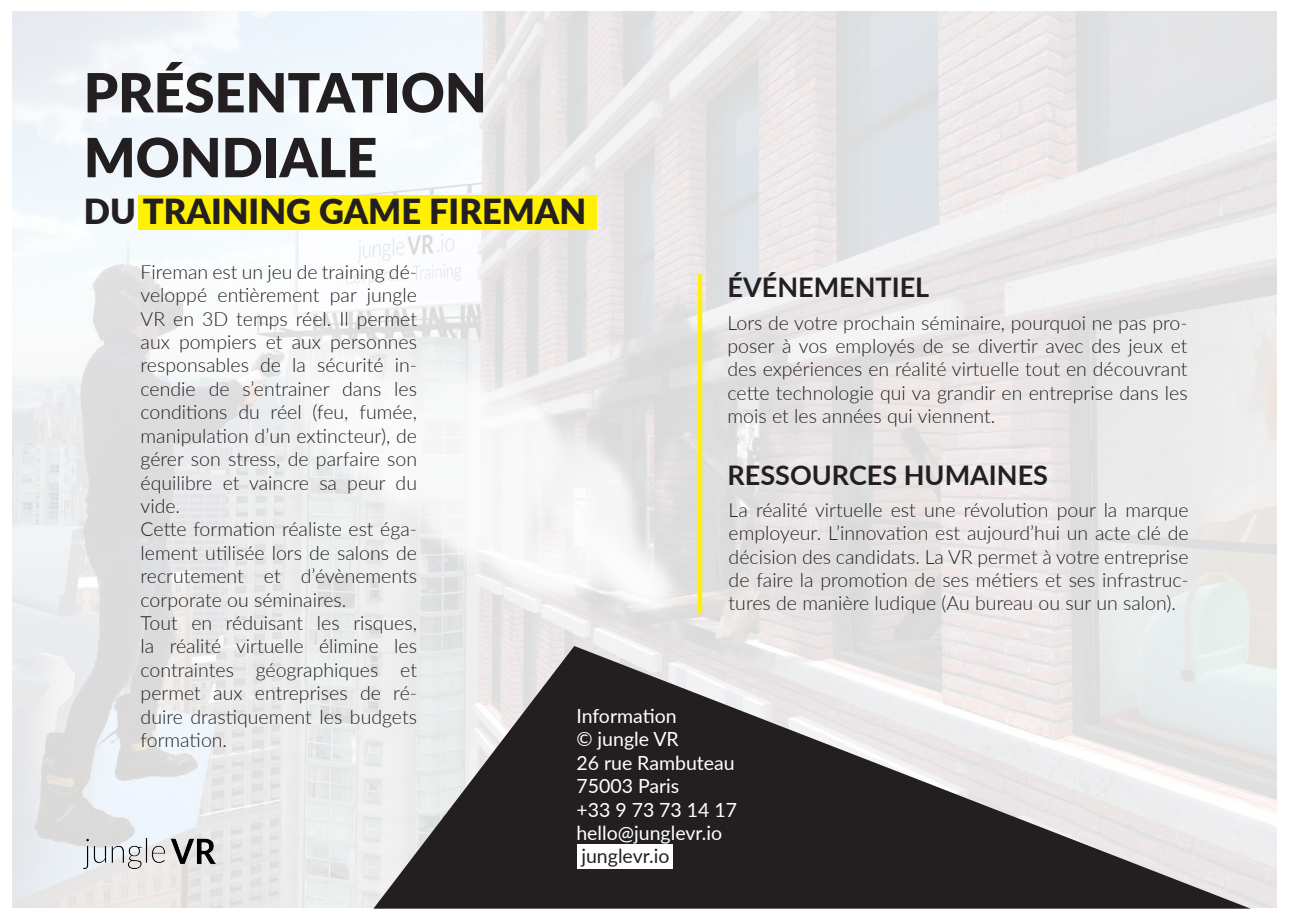
<style>
.page{position:relative;width:1289px;height:919px;background:#fff}
.page>*{position:absolute;margin:0;border:0;box-sizing:border-box;transform-origin:0 0}
.t1{font:900 54px/64.8px "Lato";color:#231f20}
.t2{font:900 34.5px "Lato";color:#231f20}
.t3{font:700 27px "Lato";color:#231f20}
.t4{font:300 19.5px/23.4px "Lato";color:#231f20;text-align:justify}
.t5{font:19.5px/23.4px "Lato";color:#fff}
.t6{font:19.5px "Lato";color:#231f20}
</style>
<div class="page">
<img style="left:13px;top:12px;width:1263px;height:895px">
<div style="left:138px;top:195px;width:458px;height:35px;background:#fff101"></div>
<svg style="left:373px;top:646px;width:877px;height:262px;background:#888686"></svg>
<div style="left:577px;top:844px;width:96px;height:24px;background:#fff"></div>
<div style="left:697px;top:274px;width:5px;height:339px;background:#fff101"></div>
<img style="left:84px;top:838px;width:132px;height:30px">
<h1 class="t1" style="left:84px;top:58px;width:404px">PRÉSENTATION<br>MONDIALE</h1>
<h2 class="t2" style="left:84px;top:186px;width:504px">DU TRAINING GAME FIREMAN</h2>
<p class="t4" style="left:141px;top:259px;width:278px;text-align:left">Fireman est un jeu de training dé&shy;veloppé entièrement par jungle<br>VR en 3D temps réel. Il permet aux pompiers et aux personnes responsables de la sécurité in&shy;cendie de s’entrainer dans les conditions du réel (feu, fumée, manipulation d’un extincteur), de gérer son stress, de parfaire son équilibre et vaincre sa peur du vide.<br>Cette formation réaliste est éga&shy;lement utilisée lors de salons de recrutement et d’évènements corporate ou séminaires.<br>Tout en réduisant les risques, la réalité virtuelle élimine les contraintes géographiques et permet aux entreprises de ré&shy;duire drastiquement les budgets formation.</p>
<h3 class="t3" style="left:727px;top:268px;width:203px">ÉVÉNEMENTIEL</h3>
<p class="t4" style="left:727px;top:310px;width:461px">Lors de votre prochain séminaire, pourquoi ne pas pro&shy;poser à vos employés de se divertir avec des jeux et des expériences en réalité virtuelle tout en découvrant cette technologie qui va grandir en entreprise dans les mois et les années qui viennent.</p>
<h3 class="t3" style="left:727px;top:455px;width:322px">RESSOURCES HUMAINES</h3>
<p class="t4" style="left:728px;top:497px;width:461px">La réalité virtuelle est une révolution pour la marque employeur. L’innovation est aujourd’hui un acte clé de décision des candidats. La VR permet à votre entreprise de faire la promotion de ses métiers et ses infrastruc&shy;tures de manière ludique (Au bureau ou sur un salon).</p>
<p class="t5" style="left:576px;top:703px;width:162px">Information<br>© jungle VR<br>26 rue Rambuteau<br>75003 Paris<br>+33 9 73 73 14 17 hello@junglevr.io</p>
<p class="t6" style="left:581px;top:842px;width:89px">junglevr.io</p>
</div>
